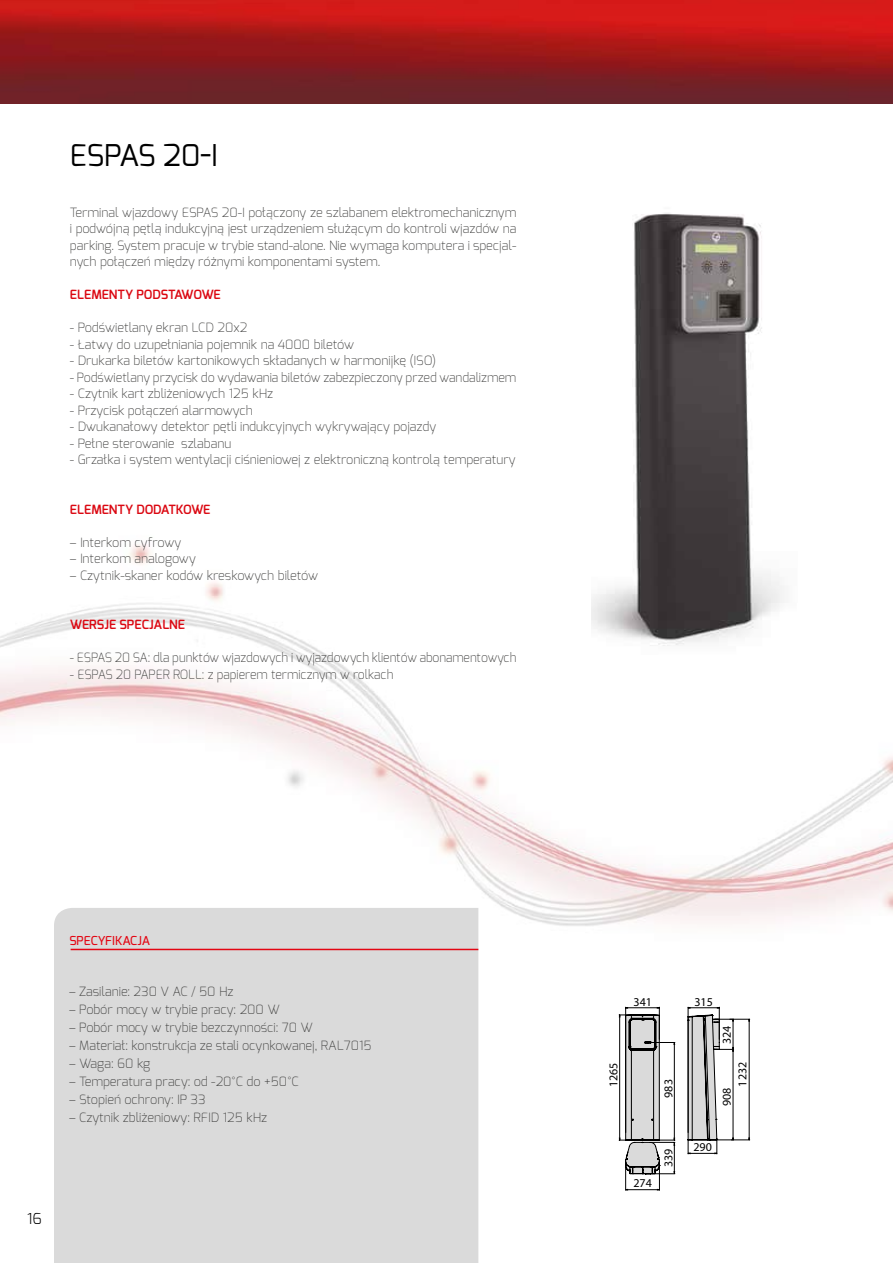
<style>
.page{position:relative;width:893px;height:1263px;background:#fff}
.page>*{position:absolute;margin:0;border:0;box-sizing:border-box;transform-origin:0 0}
.t1{font:30px "Exo";color:#000}
.t2{font:300 15px "Exo";color:#000}
.t3{font:200 12.75px/16.5px "Exo";color:#3c3c3b;text-align:justify}
.t4{font:200 12.75px "Exo";color:#3c3c3b;scale:.96 1}
.t5{font:600 12.75px "Exo";color:#db0812}
.t6{font:500 12.3px "Exo";color:#e30613}
.t7{font:12px "Myriad Pro";color:#000}
</style>
<div class="page">
<img style="left:0;top:544px;width:893px;height:548px">
<img style="left:0;top:0;width:893px;height:103px">
<div style="left:54px;top:908px;width:424px;height:355px;background:#dadada"></div>
<hr style="left:71px;top:949px;width:407px;height:1px;background:#e30613">
<img style="left:591px;top:213px;width:207px;height:472px">
<hr style="left:688px;top:1007px;width:1px;height:125px;background:#000">
<hr style="left:719px;top:1007px;width:1px;height:32px;background:#000">
<hr style="left:688px;top:1007px;width:31px;height:1px;background:#000">
<svg style="left:687px;top:1014px;width:63px;height:140px"></svg>
<svg style="left:619px;top:1014px;width:56px;height:176px"></svg>
<hr style="left:625px;top:1007px;width:1px;height:125px;background:#000">
<hr style="left:659px;top:1007px;width:1px;height:32px;background:#000">
<hr style="left:626px;top:1007px;width:33px;height:1px;background:#000">
<h1 class="t1" style="left:70px;top:136px;width:149px">ESPAS 20-I</h1>
<p class="t3" style="left:70px;top:204px;width:448px">Terminal wjazdowy ESPAS 20-I połączony ze szlabanem elektromechanicznym i podwójną pętlą indukcyjną jest urządzeniem służącym do kontroli wjazdów na parking. System pracuje w trybie stand-alone. Nie wymaga komputera i specjal&shy;nych połączeń między różnymi komponentami system.</p>
<p class="t5" style="left:70px;top:287px;width:152px">ELEMENTY PODSTAWOWE</p>
<p class="t3" style="left:70px;top:319px;width:179px">- Podświetlany ekran LCD 20x2</p>
<p class="t3" style="left:70px;top:336px;width:286px">- Łatwy do uzupełniania pojemnik na 4000 biletów</p>
<p class="t3" style="left:70px;top:352px;width:368px">- Drukarka biletów kartonikowych składanych w harmonijkę (ISO)</p>
<p class="t3" style="left:70px;top:369px;width:448px">- Podświetlany przycisk do wydawania biletów zabezpieczony przed wandalizmem</p>
<p class="t3" style="left:70px;top:385px;width:205px">- Czytnik kart zbliżeniowych 125 kHz</p>
<p class="t3" style="left:70px;top:402px;width:184px">- Przycisk połączeń alarmowych</p>
<p class="t3" style="left:70px;top:418px;width:368px">- Dwukanałowy detektor pętli indukcyjnych wykrywający pojazdy</p>
<p class="t3" style="left:70px;top:435px;width:163px">- Pełne sterowanie szlabanu</p>
<p class="t3" style="left:70px;top:451px;width:447px">- Grzałka i system wentylacji ciśnieniowej z elektroniczną kontrolą temperatury</p>
<p class="t5" style="left:70px;top:501px;width:142px">ELEMENTY DODATKOWE</p>
<p class="t3" style="left:70px;top:534px;width:113px">– Interkom cyfrowy</p>
<p class="t3" style="left:70px;top:550px;width:127px">– Interkom analogowy</p>
<p class="t3" style="left:70px;top:567px;width:250px">– Czytnik-skaner kodów kreskowych biletów</p>
<p class="t5" style="left:70px;top:617px;width:117px">WERSJE SPECJALNE</p>
<p class="t4" style="left:70px;top:650px;width:467px">- ESPAS 20 SA: dla punktów wjazdowych i wyjazdowych klientów abonamentowych</p>
<p class="t4" style="left:70px;top:666px;width:338px">- ESPAS 20 PAPER ROLL: z papierem termicznym w rolkach</p>
<p class="t6" style="left:69px;top:933px;width:82px">SPECYFIKACJA</p>
<p class="t3" style="left:69px;top:983px;width:166px">– Zasilanie: 230 V AC / 50 Hz</p>
<p class="t3" style="left:69px;top:1001px;width:212px">– Pobór mocy w trybie pracy: 200 W</p>
<p class="t3" style="left:69px;top:1019px;width:245px">– Pobór mocy w trybie bezczynności: 70 W</p>
<p class="t3" style="left:69px;top:1037px;width:304px">– Materiał: konstrukcja ze stali ocynkowanej, RAL7015</p>
<p class="t3" style="left:69px;top:1055px;width:83px">– Waga: 60 kg</p>
<p class="t3" style="left:69px;top:1073px;width:231px">– Temperatura pracy: od -20°C do +50°C</p>
<p class="t3" style="left:69px;top:1091px;width:138px">– Stopień ochrony: IP 33</p>
<p class="t3" style="left:69px;top:1109px;width:199px">– Czytnik zbliżeniowy: RFID 125 kHz</p>
<p class="t2" style="left:27px;top:1209px;width:16px">16</p>
<p class="t7" style="left:633px;top:994px;width:20px">341</p>
<p class="t7" style="left:606px;top:1087px;width:26px;rotate:-90deg">1265</p>
<p class="t7" style="left:661px;top:1098px;width:20px;rotate:-90deg">983</p>
<p class="t7" style="left:633px;top:1175px;width:20px">274</p>
<p class="t7" style="left:661px;top:1167px;width:20px;rotate:-90deg">339</p>
<p class="t7" style="left:694px;top:994px;width:20px">315</p>
<p class="t7" style="left:719px;top:1044px;width:20px;rotate:-90deg">324</p>
<p class="t7" style="left:735px;top:1087px;width:26px;rotate:-90deg">1232</p>
<p class="t7" style="left:719px;top:1106px;width:20px;rotate:-90deg">908</p>
<p class="t7" style="left:693px;top:1140px;width:20px">290</p>
</div>
